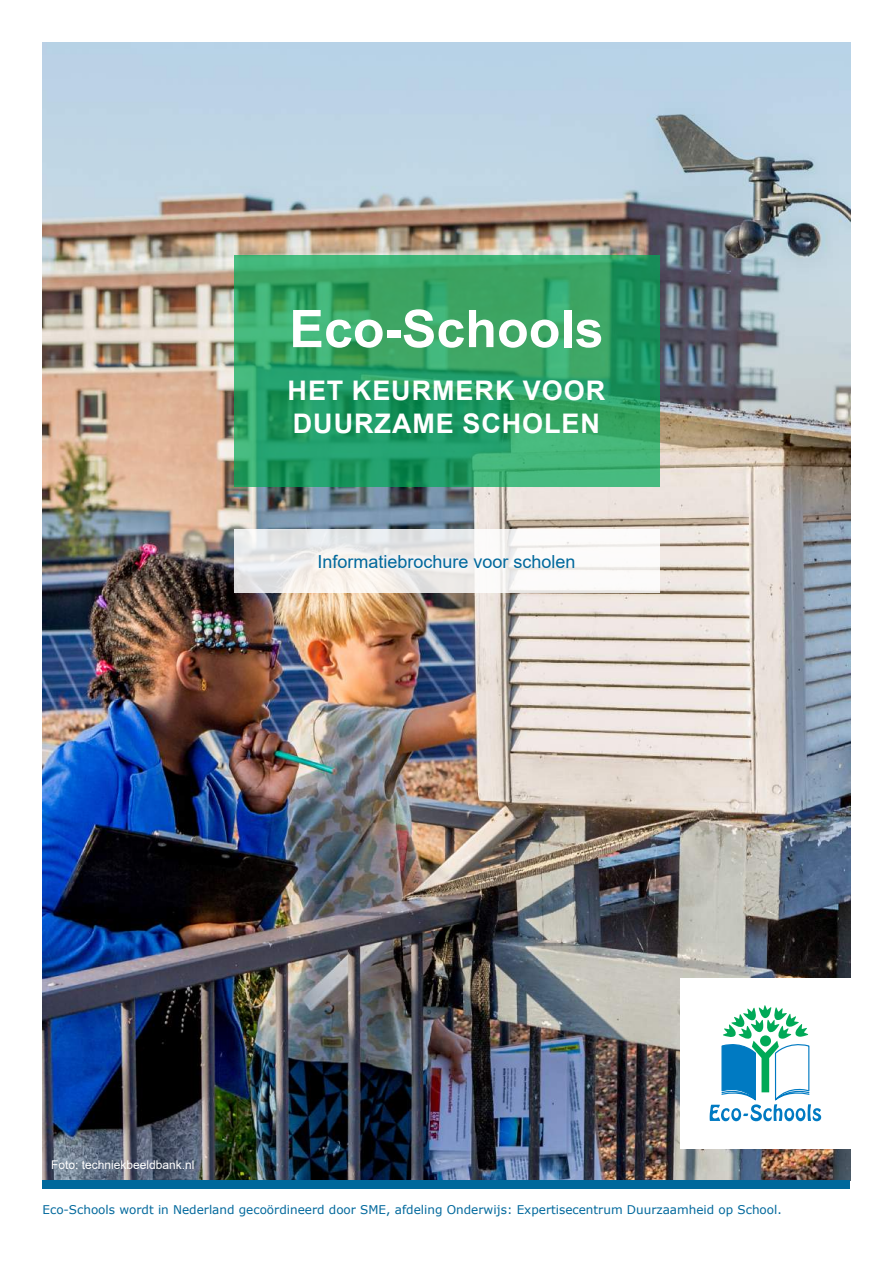
<style>
.page{position:relative;width:893px;height:1263px;background:#fff}
.page>*{position:absolute;margin:0;border:0;box-sizing:border-box;transform-origin:0 0}
.t1{font:700 51.9px "Arial";color:#fff}
.t2{font:700 27px/32.4px "Arial";letter-spacing:.035em;color:#fff}
.t3{font:18px "Arial";color:#00689c}
.t4{font:12px "Verdana";color:#00689c}
.t5{font:12px "Arial";color:#fff}
</style>
<div class="page">
<img style="left:43px;top:43px;width:807px;height:1137px">
<div style="left:680px;top:978px;width:170px;height:170px;background:#fff"></div>
<svg style="left:710px;top:1005px;width:111px;height:116px"></svg>
<div style="left:43px;top:1180px;width:807px;height:9px;background:#00689c"></div>
<svg style="left:234px;top:255px;width:425px;height:232px;background:#30a367"></svg>
<svg style="left:234px;top:529px;width:425px;height:64px"></svg>
<h1 class="t1" style="left:289px;top:292px;width:316px">Eco-Schools</h1>
<h2 class="t2" style="left:288px;top:375px;width:319px">HET KEURMERK VOOR<br>DUURZAME SCHOLEN</h2>
<h3 class="t3" style="left:317px;top:549px;width:260px">Informatiebrochure voor scholen</h3>
<p class="t5" style="left:51px;top:1156px;width:145px">Foto: techniekbeeldbank.nl</p>
<p class="t4" style="left:43px;top:1202px;width:741px">Eco-Schools wordt in Nederland gecoördineerd door SME, afdeling Onderwijs: Expertisecentrum Duurzaamheid op School.</p>
</div>
